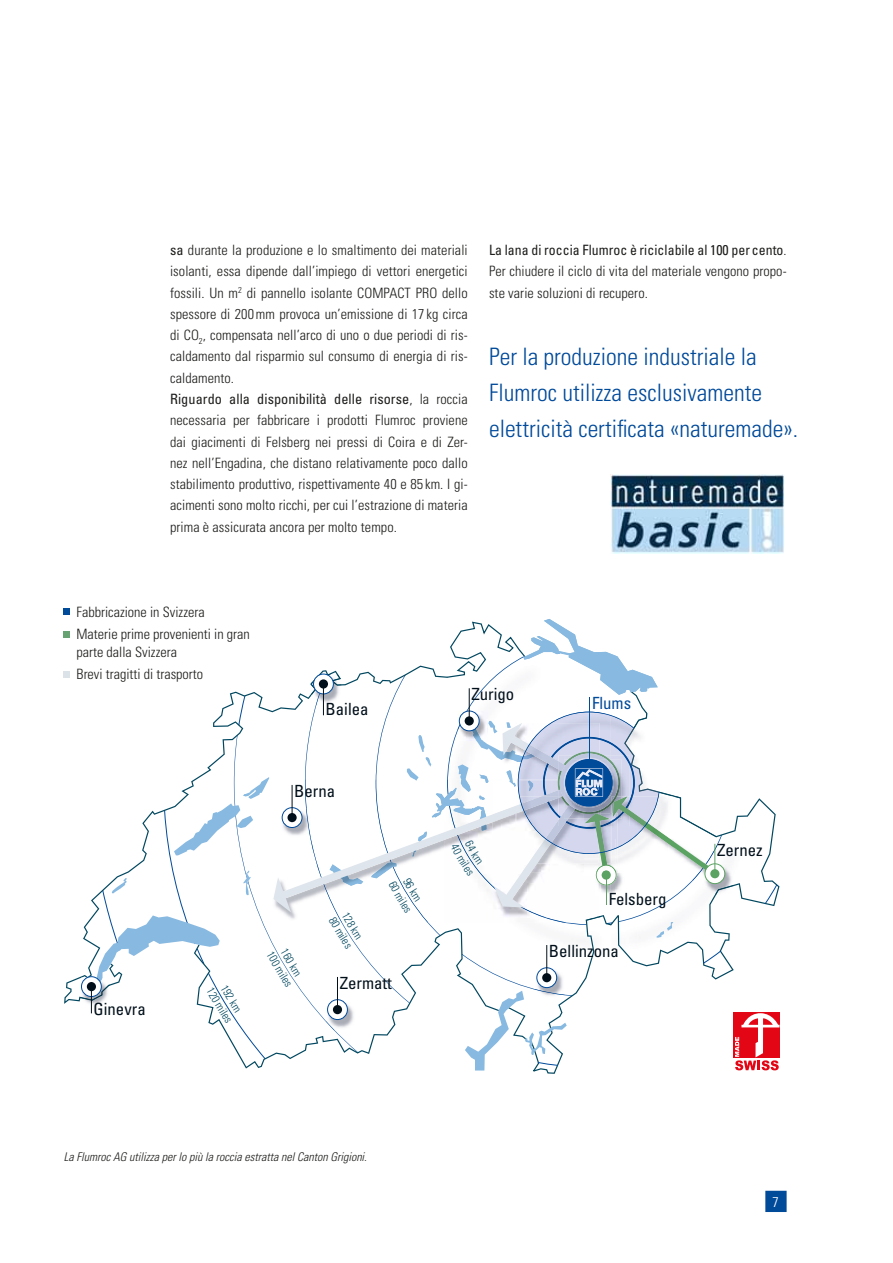
<style>
.page{position:relative;width:893px;height:1263px;background:#fff}
.page>*{position:absolute;margin:0;border:0;box-sizing:border-box;transform-origin:0 0}
.t1{font:300 condensed 24px/36px "Univers";color:#004a9a}
.t2{font:condensed 16.8px "Univers";color:#000f1a}
.t3{font:condensed 16.8px "Univers";color:#004a9a}
.t4{font:300 condensed 14.25px/21.3px "Univers";letter-spacing:.005em;color:#1d1d1b}
.t5{font:300 condensed 14.25px "Univers";color:#fff}
.t6{font:italic 300 condensed 12px "Univers";color:#1d1d1b}
.s1{font-weight:400}
</style>
<div class="page">
<div style="left:766px;top:1191px;width:20px;height:20px;background:#004a9a"></div>
<div style="left:765px;top:1191px;width:22px;height:21px;border:2px solid #004a9a"></div>
<img style="left:611px;top:474px;width:173px;height:80px">
<svg style="left:722px;top:798px;width:57px;height:179px"></svg>
<img style="left:722px;top:863px;width:12px;height:22px">
<img style="left:722px;top:885px;width:12px;height:10px">
<svg style="left:705px;top:864px;width:20px;height:20px"></svg>
<div style="left:704px;top:863px;width:21px;height:21px;border:1px solid #5ba362;border-radius:50%"></div>
<img style="left:86px;top:1001px;width:9px;height:6px">
<img style="left:80px;top:977px;width:15px;height:24px">
<svg style="left:81px;top:977px;width:20px;height:19px"></svg>
<div style="left:81px;top:976px;width:21px;height:21px;border:1px solid #004a9a;border-radius:50%"></div>
<div style="left:87px;top:982px;width:9px;height:9px;background:#000f1a;border-radius:50%"></div>
<hr style="left:91px;top:982px;width:1px;height:31px;background:#000f1a">
<svg style="left:764px;top:884px;width:14px;height:20px"></svg>
<div style="left:734px;top:1012px;width:46px;height:46px;background:#e30614"></div>
<svg style="left:737px;top:1070px;width:40px;height:1px"></svg>
<svg style="left:735px;top:1013px;width:45px;height:57px"></svg>
<svg style="left:64px;top:609px;width:6px;height:6px"></svg>
<svg style="left:64px;top:631px;width:6px;height:6px"></svg>
<div style="left:64px;top:671px;width:6px;height:7px;background:#dbe3e8"></div>
<svg style="left:95px;top:619px;width:627px;height:455px"></svg>
<p class="t4" style="left:170px;top:241px;width:299px"><span class="s1">sa</span> durante la produzione e lo smaltimento dei materiali isolanti, essa dipende dall’impiego di vettori energetici fossili. Un m<sup>2</sup> di pannello isolante COMPACT PRO dello spessore di 200 mm provoca un’emissione di 17 kg circa di CO<sub>2</sub>, compensata nell’arco di uno o due periodi di ris&shy;caldamento dal risparmio sul consumo di energia di ris&shy;caldamento.<br><span class="s1">Riguardo alla disponibilità delle risorse</span>, la roccia necessaria per fabbricare i prodotti Flumroc proviene dai giacimenti di Felsberg nei pressi di Coira e di Zer&shy;nez nell’Engadina, che distano relativamente poco dallo stabilimento produttivo, rispettivamente 40 e 85 km. I gi&shy;acimenti sono molto ricchi, per cui l’estrazione di materia prima è assicurata ancora per molto tempo.</p>
<p class="t4" style="left:489px;top:241px;width:299px;text-align:justify"><span class="s1">La lana di roccia Flumroc è riciclabile al 100 per cento</span>.<br>Per chiudere il ciclo di vita del materiale vengono propo&shy;ste varie soluzioni di recupero.</p>
<h1 class="t1" style="left:489px;top:341px;width:311px">Per la produzione industriale la<br>Flumroc utilizza esclusivamente elettricità certificata «nature made».</h1>
<p class="t4" style="left:77px;top:602px;width:175px;line-height:22.2px">Fabbricazione in Svizzera<br>Materie prime provenienti in gran</p>
<p class="t4" style="left:77px;top:642px;width:128px;line-height:22.2px">parte dalla Svizzera<br>Brevi tragitti di trasporto</p>
<p class="t2" style="left:326px;top:703px;width:44px">Bailea</p>
<p class="t2" style="left:294px;top:785px;width:43px">Berna</p>
<p class="t2" style="left:94px;top:1003px;width:54px">Ginevra</p>
<p class="t2" style="left:340px;top:977px;width:54px">Zermatt</p>
<p class="t6" style="left:64px;top:1152px;width:305px">La Flumroc AG utilizza per lo più la roccia estratta nel Canton Grigioni.</p>
<p class="t2" style="left:471px;top:688px;width:44px">Zurigo</p>
<p class="t3" style="left:592px;top:697px;width:41px">Flums</p>
<p class="t2" style="left:609px;top:893px;width:59px">Felsberg</p>
<p class="t2" style="left:549px;top:945px;width:71px">Bellinzona</p>
<p class="t2" style="left:717px;top:844px;width:47px">Zernez</p>
<p class="t5" style="left:772px;top:1197px;width:8px">7</p>
</div>
